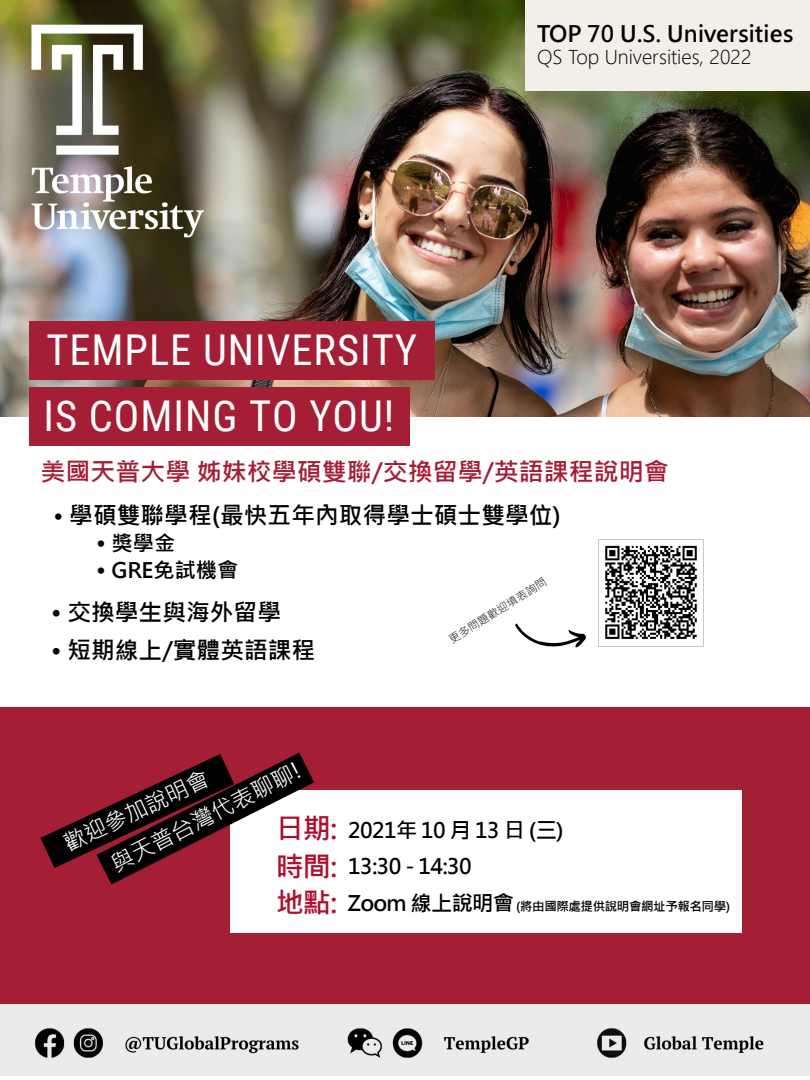
<style>
.page{position:relative;width:810px;height:1080px;background:#fff}
.page>*{position:absolute;margin:0;border:0;box-sizing:border-box;transform-origin:0 0}
.t1{font:42.5px/65.6px "Roboto Condensed";letter-spacing:.025em;color:#fff}
.t2{font:700 28.12px/36.9px "Microsoft Jheng Hei";color:#ac102e;text-align:justify}
.t3{font:700 25px "Microsoft Jheng Hei";color:#a41e35}
.t4{font:700 23.75px "Microsoft Jheng Hei";color:#000}
.t5{font:700 22.5px "Microsoft Jheng Hei";color:#000}
.t6{font:22.5px "Microsoft Jheng Hei";color:#fff}
.t7{font:700 21.25px "Microsoft Jheng Hei";letter-spacing:-.03em;color:#000}
.t8{font:700 21.25px "Microsoft Jheng Hei";color:#000}
.t9{font:300 18.75px "Microsoft Jheng Hei";color:#000}
.t10{font:700 12.5px "Microsoft Jheng Hei";letter-spacing:-.03em;color:#000}
.t11{font:300 11.25px "Microsoft Jheng Hei";color:#000}
.s1{font-size:22.5px}
.s2{font-size:21.25px}
</style>
<div class="page">
<img style="left:0;top:0;width:810px;height:417px">
<div style="left:0;top:708px;width:810px;height:357px;background:#a41e35"></div>
<img style="left:29px;top:22px;width:190px;height:218px">
<img style="left:598px;top:539px;width:106px;height:108px">
<svg style="left:515px;top:623px;width:71px;height:25px"></svg>
<img style="left:0;top:1005px;width:810px;height:70px">
<div style="left:29px;top:321px;width:406px;height:59px;background:#a41e35"></div>
<div style="left:526px;top:0;width:284px;height:90px;background:#f2eee8"></div>
<div style="left:230px;top:790px;width:512px;height:142px;background:#fff"></div>
<div style="left:29px;top:387px;width:380px;height:59px;background:#a41e35"></div>
<svg style="left:40px;top:753px;width:274px;height:131px"></svg>
<h1 class="t1" style="left:44px;top:316px;width:375px">TEMPLE UNIVERSITY<br>IS COMING TO YOU!</h1>
<p class="t5" style="left:537px;top:19px;width:258px">TOP 70 U.S. Universities</p>
<p class="t9" style="left:537px;top:45px;width:216px">QS Top Universities, 2022</p>
<p class="t3" style="left:40px;top:456px;width:630px">美國天普大學 姊妹校學碩雙聯/交換留學/英語課程說明會</p>
<p class="t4" style="left:54px;top:501px;width:509px"><span class="s1">•</span> 學碩雙聯學程(最快五年內取得學士碩士雙學位)</p>
<p class="t7" style="left:96px;top:530px;width:81px"><span class="s1">•</span> 獎學金</p>
<p class="t8" style="left:96px;top:557px;width:144px"><span class="s1">•</span> GRE免試機會</p>
<p class="t4" style="left:51px;top:597px;width:232px">• 交換學生與海外留學</p>
<p class="t4" style="left:51px;top:636px;width:266px">• 短期線上/實體英語課程</p>
<p class="t11" style="left:446px;top:634px;width:114px;rotate:-32deg">更多問題歡迎填表詢問</p>
<p class="t6" style="left:106px;top:852px;width:211px;rotate:-27deg">與天普台灣代表聊聊!</p>
<p class="t6" style="left:59px;top:832px;width:159px;rotate:-25deg">歡迎參加說明會</p>
<p class="t2" style="left:276px;top:810px;width:63px">日期:時間:地點:</p>
<p class="t7" style="left:348px;top:817px;width:217px">2021年 10 月 13 日 (三)</p>
<p class="t7" style="left:348px;top:853px;width:125px">13:30 - 14:30</p>
<p class="t10" style="left:348px;top:898px;width:384px"><span class="s2">Zoom 線上說明會</span> (將由國際處提供說明會網址予報名同學)</p>
</div>
